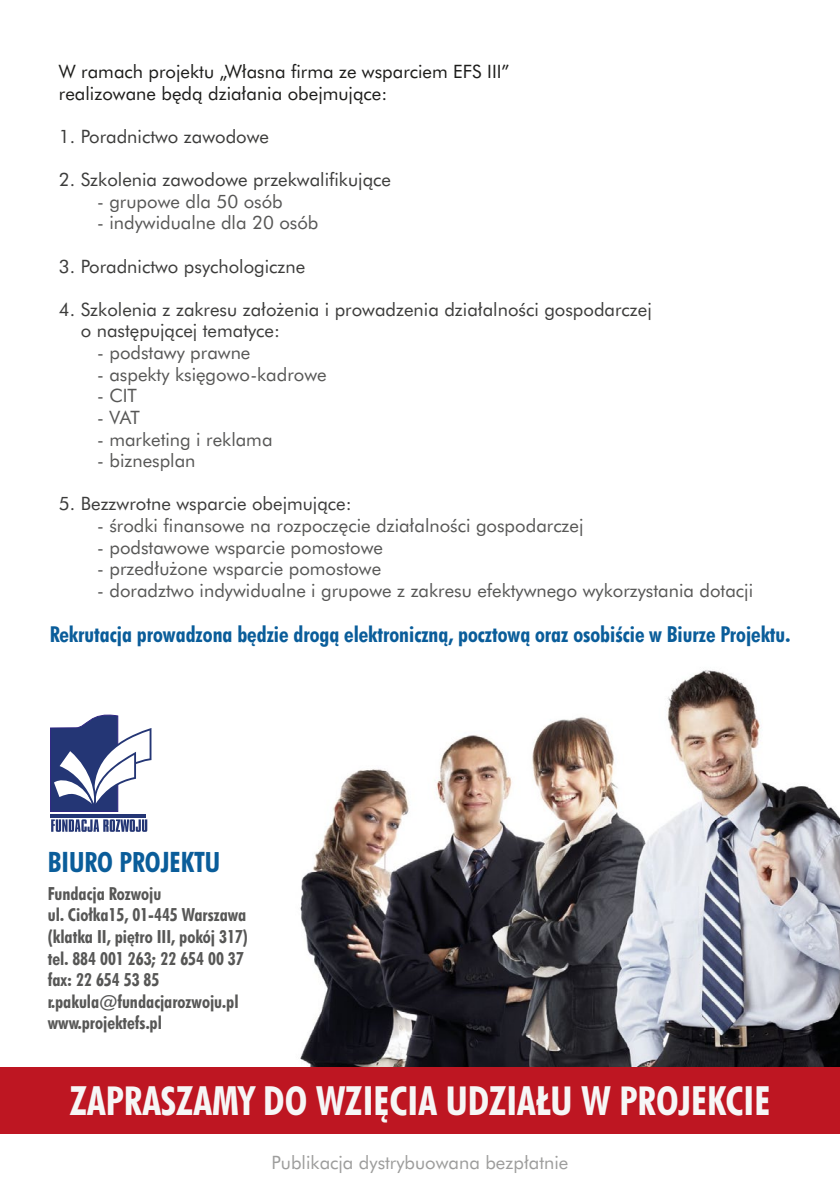
<style>
.page{position:relative;width:840px;height:1191px;background:#fff}
.page>*{position:absolute;margin:0;border:0;box-sizing:border-box;transform-origin:0 0}
.t1{font:40px "Futura Bd Cn EU";color:#f6f6f6}
.t2{font:28px "Futura Bd Cn EU";color:#0a5d9a}
.t3{font:22px "Futura Bd Cn EU";color:#0a5d9a}
.t4{font:18px "Futura Bk PL";color:#575756}
.t5{font:18px/21.6px "Futura Bk PL";color:#3c3c3b}
.t6{font:18px/21.6px "Futura Bd Cn EU";color:#575756}
.t7{font:18px/21.6px "Futura Bk PL";color:#1d1d1b}
.t8{font:18px "Futura Bk PL";color:#9d9d9c}
</style>
<div class="page">
<img style="left:300px;top:670px;width:539px;height:397px">
<div style="left:0;top:1067px;width:839px;height:66px;background:#be1622"></div>
<svg style="left:50px;top:714px;width:101px;height:98px"></svg>
<hr style="left:50px;top:814px;width:96px;height:3px;background:#243675">
<svg style="left:51px;top:819px;width:96px;height:13px"></svg>
<p class="t7" style="left:59px;top:61px;width:452px">W ramach projektu „Własna firma ze wsparciem EFS III” realizowane będą działania obejmujące:</p>
<p class="t5" style="left:59px;top:125px;width:211px">1. Poradnictwo zawodowe</p>
<p class="t5" style="left:59px;top:169px;width:333px">2. Szkolenia zawodowe przekwalifikujące</p>
<p class="t4" style="left:97px;top:190px;width:187px">- grupowe dla 50 osób</p>
<p class="t4" style="left:97px;top:212px;width:223px">- indywidualne dla 20 osób</p>
<p class="t5" style="left:59px;top:255px;width:248px">3. Poradnictwo psychologiczne</p>
<p class="t5" style="left:81px;top:298px;width:572px;text-indent:-22px">4. Szkolenia z zakresu założenia i prowadzenia działalności gospodarczej o następującej tematyce:</p>
<p class="t4" style="left:97px;top:341px;width:155px">- podstawy prawne</p>
<p class="t4" style="left:97px;top:363px;width:231px">- aspekty księgowo-kadrowe</p>
<p class="t4" style="left:97px;top:384px;width:41px">- CIT</p>
<p class="t4" style="left:97px;top:406px;width:44px">- VAT</p>
<p class="t4" style="left:97px;top:428px;width:177px">- marketing i reklama</p>
<p class="t4" style="left:97px;top:449px;width:100px">- biznesplan</p>
<p class="t5" style="left:59px;top:493px;width:294px">5. Bezzwrotne wsparcie obejmujące:</p>
<p class="t4" style="left:97px;top:514px;width:487px">- środki finansowe na rozpoczęcie działalności gospodarczej</p>
<p class="t4" style="left:97px;top:536px;width:287px">- podstawowe wsparcie pomostowe</p>
<p class="t4" style="left:97px;top:557px;width:285px">- przedłużone wsparcie pomostowe</p>
<p class="t4" style="left:97px;top:579px;width:657px">- doradztwo indywidualne i grupowe z zakresu efektywnego wykorzystania dotacji</p>
<p class="t3" style="left:50px;top:620px;width:741px">Rekrutacja prowadzona będzie drogą elektroniczną, pocztową oraz osobiście w Biurze Projektu.</p>
<h2 class="t2" style="left:48px;top:845px;width:174px">BIURO PROJEKTU</h2>
<p class="t6" style="left:48px;top:883px;width:201px">Fundacja Rozwoju<br>ul. Ciołka15, 01-445 Warszawa (klatka II, piętro III, pokój 317) tel. 884 001 263; 22 654 00 37 fax: 22 654 53 85 r.pakula@fundacjarozwoju.pl www.projektefs.pl</p>
<h1 class="t1" style="left:70px;top:1076px;width:701px">ZAPRASZAMY DO WZIĘCIA UDZIAŁU W PROJEKCIE</h1>
<p class="t8" style="left:271px;top:1151px;width:298px">Publikacja dystrybuowana bezpłatnie</p>
</div>
